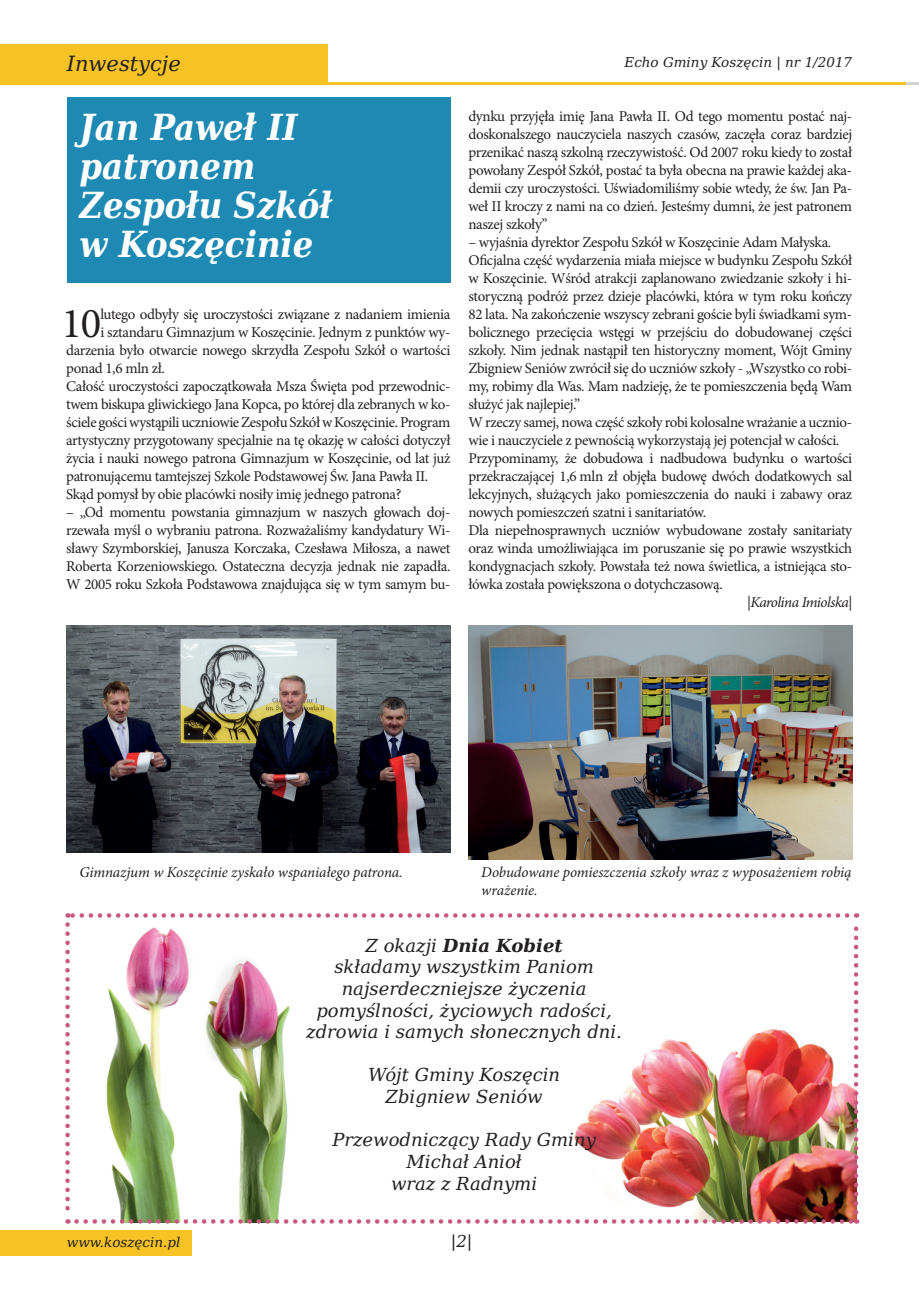
<style>
.page{position:relative;width:919px;height:1289px;background:#fff}
.page>*{position:absolute;margin:0;border:0;box-sizing:border-box;transform-origin:0 0}
.t1{font:42.75px "Minion Pro";color:#231f20}
.t2{font:italic 700 36px/39px "DejaVu Serif Condensed";color:#fff}
.t3{font:italic 21px "DejaVu Serif";color:#231f20}
.t4{font:italic 18px/21.6px "DejaVu Serif";color:#231f20;text-align:center}
.t5{font:italic 16.5px "DejaVu Serif";color:#231f20}
.t6{font:15px/18px "Minion Pro";letter-spacing:-.025em;color:#231f20;text-align:justify}
.t7{font:italic 15px/18px "Minion Pro";letter-spacing:-.005em;color:#231f20}
.t8{font:italic 15px "Minion Pro";letter-spacing:-.04em;color:#231f20}
.t9{font:italic 13.5px "DejaVu Serif";color:#231f20}
.s1{font-weight:700}
</style>
<div class="page">
<svg style="left:906px;top:82px;width:12px;height:3px"></svg>
<hr style="left:265px;top:82px;width:641px;height:3px;background:#f7c224">
<div style="left:0;top:1229px;width:192px;height:26px;background:#f7c224"></div>
<div style="left:0;top:44px;width:327px;height:41px;background:#f7c224"></div>
<img style="left:574px;top:1029px;width:282px;height:190px">
<img style="left:67px;top:917px;width:126px;height:305px">
<img style="left:198px;top:917px;width:113px;height:302px">
<div style="left:67px;top:98px;width:383px;height:185px;background:#1e89b3"></div>
<img style="left:67px;top:625px;width:383px;height:227px">
<img style="left:468px;top:625px;width:384px;height:234px">
<svg style="left:65px;top:924px;width:5px;height:299px"></svg>
<svg style="left:76px;top:1219px;width:781px;height:4px"></svg>
<svg style="left:853px;top:913px;width:5px;height:299px"></svg>
<svg style="left:68px;top:913px;width:779px;height:4px"></svg>
<h3 class="t3" style="left:67px;top:48px;width:116px">Inwestycje</h3>
<h2 class="t2" style="left:80px;top:107px;width:254px">Jan Paweł II patronem<br>Zespołu Szkół w Koszęcinie</h2>
<h1 class="t1" style="left:61px;top:294px;width:41px">10</h1>
<p class="t6" style="left:100px;top:305px;width:351px">lutego odbyły się uroczystości związane z nadaniem imienia</p>
<p class="t6" style="left:100px;top:323px;width:351px">i sztandaru Gimnazjum w Koszęcinie. Jednym z punktów wy-</p>
<p class="t6" style="left:66px;top:341px;width:386px">darzenia było otwarcie nowego skrzydła Zespołu Szkół o wartości</p>
<p class="t6" style="left:66px;top:359px;width:100px">ponad 1,6 mln zł.</p>
<p class="t6" style="left:66px;top:377px;width:386px">Całość uroczystości zapoczątkowała Msza Święta pod przewodnic-</p>
<p class="t6" style="left:66px;top:395px;width:386px">twem biskupa gliwickiego Jana Kopca, po której dla zebranych w ko-</p>
<p class="t6" style="left:66px;top:413px;width:386px">ściele gości wystąpili uczniowie Zespołu Szkół w Koszęcinie. Program</p>
<p class="t6" style="left:66px;top:431px;width:386px">artystyczny przygotowany specjalnie na tę okazję w całości dotyczył</p>
<p class="t6" style="left:66px;top:449px;width:386px">życia i nauki nowego patrona Gimnazjum w Koszęcinie, od lat już</p>
<p class="t6" style="left:66px;top:467px;width:363px">patronującemu tamtejszej Szkole Podstawowej Św. Jana Pawła II.</p>
<p class="t6" style="left:66px;top:485px;width:337px">Skąd pomysł by obie placówki nosiły imię jednego patrona?</p>
<p class="t6" style="left:66px;top:503px;width:386px">– „Od momentu powstania gimnazjum w naszych głowach doj&shy;rzewała myśl o wybraniu patrona. Rozważaliśmy kandydatury Wi&shy;sławy Szymborskiej, Janusza Korczaka, Czesława Miłosza, a nawet Roberta Korzeniowskiego. Ostateczna decyzja jednak nie zapadła.<br>W 2005 roku Szkoła Podstawowa znajdująca się w tym samym bu-</p>
<p class="t9" style="left:624px;top:52px;width:229px">Echo Gminy Koszęcin | nr 1/2017</p>
<p class="t6" style="left:468px;top:107px;width:385px">dynku przyjęła imię Jana Pawła II. Od tego momentu postać naj&shy;doskonalszego nauczyciela naszych czasów, zaczęła coraz bardziej przenikać naszą szkolną rzeczywistość. Od 2007 roku kiedy to został powołany Zespół Szkół, postać ta była obecna na prawie każdej aka&shy;demii czy uroczystości. Uświadomiliśmy sobie wtedy, że św. Jan Pa&shy;weł II kroczy z nami na co dzień. Jesteśmy dumni, że jest patronem naszej szkoły”</p>
<p class="t6" style="left:468px;top:233px;width:385px;text-align:left">– wyjaśnia dyrektor Zespołu Szkół w Koszęcinie Adam Małyska.<br>Oficjalna część wydarzenia miała miejsce w budynku Zespołu Szkół w Koszęcinie. Wśród atrakcji zaplanowano zwiedzanie szkoły i hi&shy;storyczną podróż przez dzieje placówki, która w tym roku kończy 82 lata. Na zakończenie wszyscy zebrani goście byli świadkami sym&shy;bolicznego przecięcia wstęgi w przejściu do dobudowanej części szkoły. Nim jednak nastąpił ten historyczny moment, Wójt Gminy Zbigniew Seniów zwrócił się do uczniów szkoły - „Wszystko co robi&shy;my, robimy dla Was. Mam nadzieję, że te pomieszczenia będą Wam służyć jak najlepiej.”<br>W rzeczy samej, nowa część szkoły robi kolosalne wrażanie a ucznio&shy;wie i nauczyciele z pewnością wykorzystają jej potencjał w całości.<br>Przypominamy, że dobudowa i nadbudowa budynku o wartości przekraczającej 1,6 mln zł objęła budowę dwóch dodatkowych sal lekcyjnych, służących jako pomieszczenia do nauki i zabawy oraz nowych pomieszczeń szatni i sanitariatów.<br>Dla niepełnosprawnych uczniów wybudowane zostały sanitariaty oraz winda umożliwiająca im poruszanie się po prawie wszystkich kondygnacjach szkoły. Powstała też nowa świetlica, a istniejąca sto&shy;łówka została powiększona o dotychczasową.</p>
<p class="t8" style="left:747px;top:592px;width:107px">|Karolina Imiolska|</p>
<p class="t7" style="left:80px;top:863px;width:325px">Gimnazjum w Koszęcinie zyskało wspaniałego patrona.</p>
<p class="t7" style="left:481px;top:863px;width:372px">Dobudowane pomieszczenia szkoły wraz z wyposażeniem robią wrażenie.</p>
<p class="t9" style="left:67px;top:1231px;width:115px">www.koszęcin.pl</p>
<p class="t4" style="left:306px;top:934px;width:317px">Z okazji <span class="s1">Dnia Kobiet<br></span>składamy wszystkim Paniom najserdeczniejsze życzenia pomyślności, życiowych radości, zdrowia i samych słonecznych dni.</p>
<p class="t4" style="left:368px;top:1063px;width:193px">Wójt Gminy Koszęcin<br>Zbigniew Seniów</p>
<p class="t4" style="left:332px;top:1128px;width:265px">Przewodniczący Rady Gminy<br>Michał Anioł<br>wraz z Radnymi</p>
<p class="t5" style="left:451px;top:1228px;width:23px">|2|</p>
</div>
